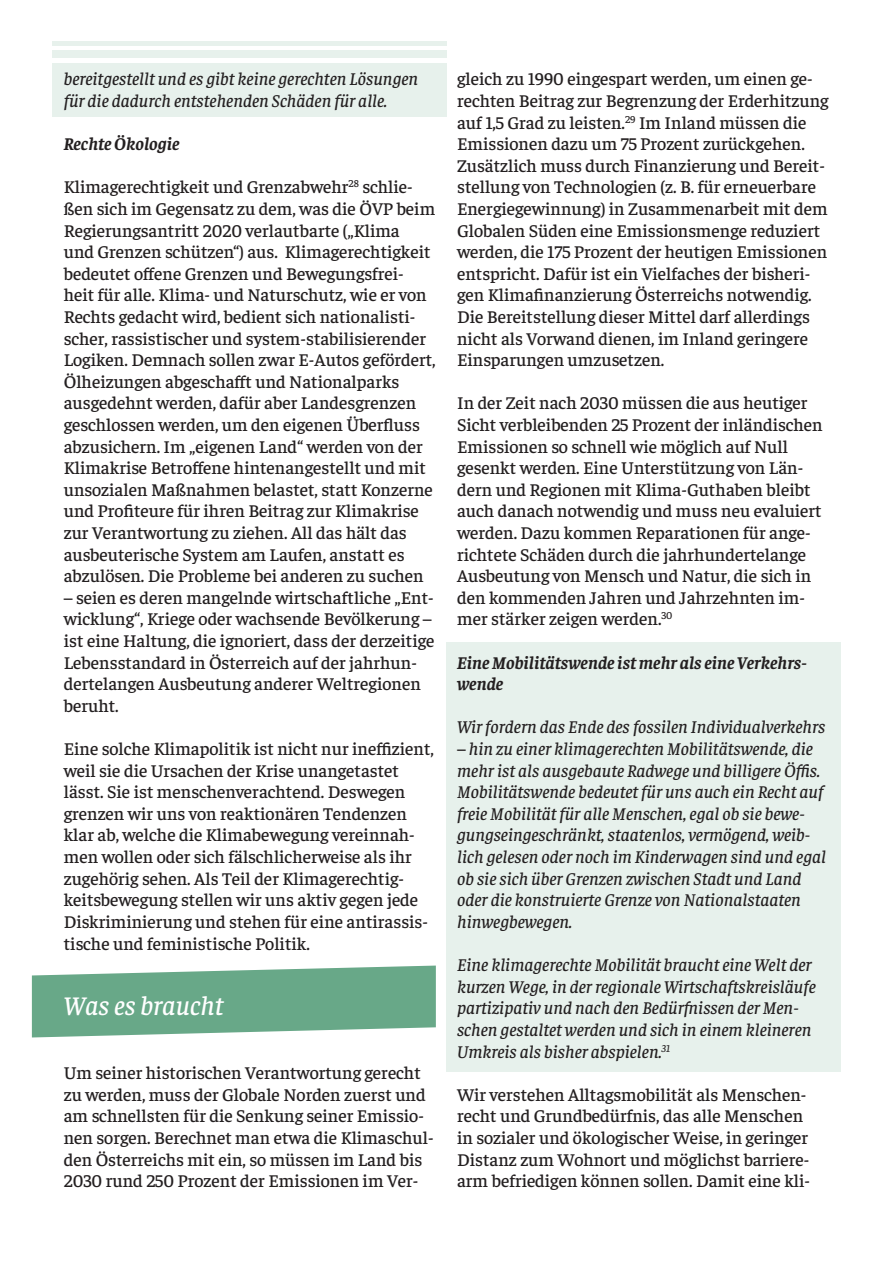
<style>
.page{position:relative;width:893px;height:1263px;background:#fff}
.page>*{position:absolute;margin:0;border:0;box-sizing:border-box;transform-origin:0 0}
.t1{font:italic 500 27px "Faustina";color:#fff}
.TEXTTTT{font:500 18px/21.6px "Faustina";color:#231f20}
.TEXTTTT-2{font:italic 500 18px/21.6px "Faustina";color:#231f20}
.TEXTTTT_Titel{font:italic 700 18px/21.6px "Faustina";color:#231f20}
</style>
<div class="page">
<svg style="left:32px;top:965px;width:404px;height:72px;background:#7db498"></svg>
<div style="left:446px;top:642px;width:395px;height:430px;background:#e7f1ec"></div>
<div style="left:53px;top:64px;width:394px;height:53px;background:#e7f1ec"></div>
<hr style="left:53px;top:41px;width:394px;height:4px;background:#e7f1ec">
<div style="left:53px;top:50px;width:394px;height:8px;background:#e7f1ec"></div>
<p class="TEXTTTT-2" style="left:64px;top:68px;width:356px">bereitgestellt und es gibt keine gerechten Lösungen für die dadurch entstehenden Schäden für alle.</p>
<p class="TEXTTTT_Titel" style="left:64px;top:132px;width:117px">Rechte Ökologie</p>
<p class="TEXTTTT" style="left:64px;top:175px;width:373px">Klimagerechtigkeit und Grenzabwehr<sup>28</sup> schlie&shy;ßen sich im Gegensatz zu dem, was die ÖVP beim Regierungsantritt 2020 verlautbarte („Klima<br>und Grenzen schützen“) aus. Klimagerechtigkeit bedeutet offene Grenzen und Bewegungsfrei&shy;heit für alle. Klima- und Naturschutz, wie er von Rechts gedacht wird, bedient sich nationalisti&shy;scher, rassistischer und system-stabilisierender Logiken. Demnach sollen zwar E-Autos gefördert, Ölheizungen abgeschafft und Nationalparks ausgedehnt werden, dafür aber Landesgrenzen geschlossen werden, um den eigenen Überfluss abzusichern. Im „eigenen Land“ werden von der Klimakrise Betroffene hintenangestellt und mit unsozialen Maßnahmen belastet, statt Konzerne und Profiteure für ihren Beitrag zur Klimakrise zur Verantwortung zu ziehen. All das hält das ausbeuterische System am Laufen, anstatt es abzulösen. Die Probleme bei anderen zu suchen</p>
<p class="TEXTTTT" style="left:64px;top:586px;width:372px">– seien es deren mangelnde wirtschaftliche „Ent&shy;wicklung“, Kriege oder wachsende Bevölkerung – ist eine Haltung, die ignoriert, dass der derzeitige Lebensstandard in Österreich auf der jahrhun&shy;dertelangen Ausbeutung anderer Weltregionen beruht.</p>
<p class="TEXTTTT" style="left:64px;top:737px;width:372px">Eine solche Klimapolitik ist nicht nur ineffizient, weil sie die Ursachen der Krise unangetastet lässt. Sie ist menschenverachtend. Deswegen grenzen wir uns von reaktionären Tendenzen klar ab, welche die Klimabewegung vereinnah&shy;men wollen oder sich fälschlicherweise als ihr zugehörig sehen. Als Teil der Klimagerechtig&shy;keitsbewegung stellen wir uns aktiv gegen jede Diskriminierung und stehen für eine antirassis&shy;tische und feministische Politik.</p>
<p class="t1" style="left:64px;top:987px;width:161px">Was es braucht</p>
<p class="TEXTTTT" style="left:64px;top:1061px;width:371px">Um seiner historischen Verantwortung gerecht zu werden, muss der Globale Norden zuerst und am schnellsten für die Senkung seiner Emissio&shy;nen sorgen. Berechnet man etwa die Klimaschul&shy;den Österreichs mit ein, so müssen im Land bis 2030 rund 250 Prozent der Emissionen im Ver-</p>
<p class="TEXTTTT" style="left:457px;top:67px;width:373px">gleich zu 1990 eingespart werden, um einen ge&shy;rechten Beitrag zur Begrenzung der Erderhitzung auf 1,5 Grad zu leisten.<sup>29</sup> Im Inland müssen die Emissionen dazu um 75 Prozent zurückgehen.<br>Zusätzlich muss durch Finanzierung und Bereit&shy;stellung von Technologien (z. B. für erneuerbare Energiegewinnung) in Zusammenarbeit mit dem Globalen Süden eine Emissionsmenge reduziert werden, die 175 Prozent der heutigen Emissionen entspricht. Dafür ist ein Vielfaches der bisheri&shy;gen Klimafinanzierung Österreichs notwendig.<br>Die Bereitstellung dieser Mittel darf allerdings nicht als Vorwand dienen, im Inland geringere Einsparungen umzusetzen.</p>
<p class="TEXTTTT" style="left:457px;top:391px;width:367px">In der Zeit nach 2030 müssen die aus heutiger Sicht verbleibenden 25 Prozent der inländischen Emissionen so schnell wie möglich auf Null gesenkt werden. Eine Unterstützung von Län&shy;dern und Regionen mit Klima-Guthaben bleibt auch danach notwendig und muss neu evaluiert werden. Dazu kommen Reparationen für ange&shy;richtete Schäden durch die jahrhundertelange Ausbeutung von Mensch und Natur, die sich in den kommenden Jahren und Jahrzehnten im&shy;mer stärker zeigen werden.<sup>30</sup></p>
<p class="TEXTTTT_Titel" style="left:457px;top:651px;width:351px">Eine Mobilitätswende ist mehr als eine Verkehrs&shy;wende</p>
<p class="TEXTTTT-2" style="left:457px;top:716px;width:370px">Wir fordern das Ende des fossilen Individualverkehrs</p>
<p class="TEXTTTT-2" style="left:457px;top:737px;width:370px">– hin zu einer klimagerechten Mobilitätswende, die mehr ist als ausgebaute Radwege und billigere Öffis.<br>Mobilitätswende bedeutet für uns auch ein Recht auf freie Mobilität für alle Menschen, egal ob sie bewe&shy;gungseingeschränkt, staatenlos, vermögend, weib&shy;lich gelesen oder noch im Kinderwagen sind und egal ob sie sich über Grenzen zwischen Stadt und Land oder die konstruierte Grenze von Nationalstaaten hinwegbewegen.</p>
<p class="TEXTTTT-2" style="left:457px;top:953px;width:360px">Eine klimagerechte Mobilität braucht eine Welt der kurzen Wege, in der regionale Wirtschaftskreisläufe partizipativ und nach den Bedürfnissen der Men&shy;schen gestaltet werden und sich in einem kleineren Umkreis als bisher abspielen.<sup>31</sup></p>
<p class="TEXTTTT" style="left:457px;top:1083px;width:355px">Wir verstehen Alltagsmobilität als Menschen&shy;recht und Grundbedürfnis, das alle Menschen in sozialer und ökologischer Weise, in geringer Distanz zum Wohnort und möglichst barriere&shy;arm befriedigen können sollen. Damit eine kli-</p>
</div>
